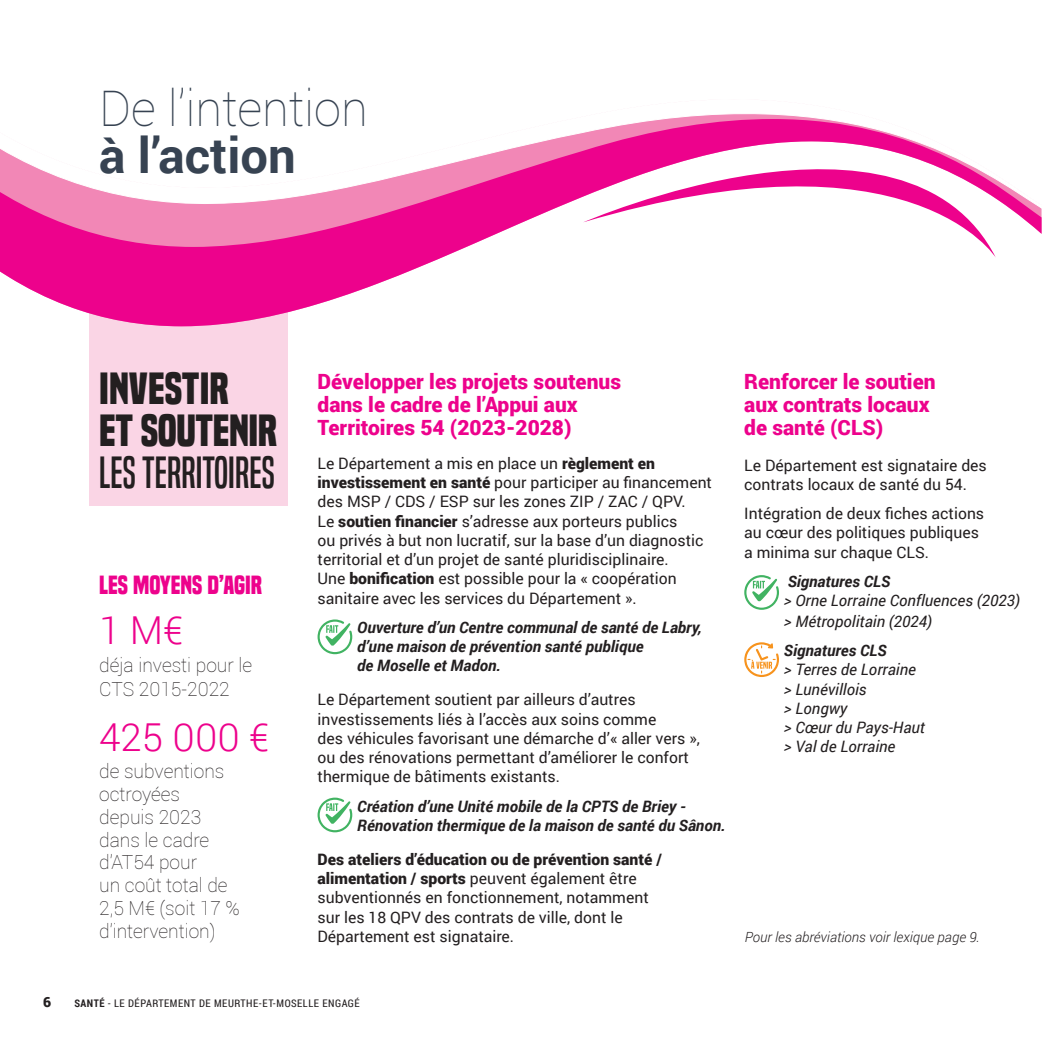
<style>
.page{position:relative;width:1042px;height:1042px;background:#fff}
.page>*{position:absolute;margin:0;border:0;box-sizing:border-box;transform-origin:0 0}
.t1{font:100 49px/47.2px "Roboto";color:#374352}
.t2{font:700 42px/42px "Built Titling Rg";letter-spacing:-.01em;color:#231f20}
.t3{font:300 38.5px "Roboto";color:#ed028c}
.t4{font:700 24.5px "Built Titling Rg";color:#ed028c}
.t5{font:900 21px/22.8px "Roboto";color:#ed028c}
.t6{font:100 19.25px/22.8px "Roboto";color:#231f20}
.t7{font:15.75px/19.2px "Roboto";color:#231f20}
.t8{font:italic 700 15.75px/19.2px "Roboto";color:#231f20}
.t9{font:italic 15.75px/19.2px "Roboto";color:#231f20}
.t10{font:italic 300 14px "Roboto";color:#231f20}
.t11{font:900 14px "Roboto";color:#231f20}
.t12{font:10.5px "Roboto Condensed";letter-spacing:.05em;color:#231f20}
.s1{font-weight:700}
.s2{font-weight:400}
.s3{font-weight:900}
</style>
<div class="page">
<div style="left:89px;top:283px;width:199px;height:223px;background:#fad5e5"></div>
<svg style="left:0;top:210px;width:1041px;height:116px"></svg>
<svg style="left:0;top:133px;width:1042px;height:77px"></svg>
<svg style="left:583px;top:114px;width:413px;height:144px"></svg>
<svg style="left:317px;top:619px;width:35px;height:35px"></svg>
<svg style="left:317px;top:797px;width:35px;height:35px"></svg>
<svg style="left:744px;top:575px;width:35px;height:35px"></svg>
<svg style="left:744px;top:642px;width:35px;height:35px"></svg>
<p class="t1" style="left:99px;top:83px;width:270px">De l’intention <span class="s1">à l’action</span></p>
<p class="t2" style="left:99px;top:368px;width:180px">INVESTIR<br>ET SOUTENIR<br><span class="s2">LES TERRITOIRES</span></p>
<p class="t4" style="left:99px;top:571px;width:164px">LES MOYENS D’AGIR</p>
<p class="t3" style="left:99px;top:603px;width:86px">1 M€</p>
<p class="t6" style="left:99px;top:652px;width:154px;line-height:24.5px">déja investi pour le<br>CTS 2015-2022</p>
<p class="t3" style="left:99px;top:710px;width:172px">425 000 €</p>
<p class="t6" style="left:99px;top:759px;width:142px">de subventions octroyées<br>depuis 2023 dans le cadre d’AT54 pour<br>un coût total de<br>2,5 M€ (soit 17 % d’intervention)</p>
<p class="t5" style="left:317px;top:369px;width:305px">Développer les projets soutenus dans le cadre de l’Appui aux<br>Territoires 54 (2023-2028)</p>
<p class="t7" style="left:317px;top:453px;width:396px">Le Département a mis en place un <span class="s3">règlement en investissement en santé</span> pour participer au financement des MSP / CDS / ESP sur les zones ZIP / ZAC / QPV.<br>Le <span class="s3">soutien financier</span> s’adresse aux porteurs publics<br>ou privés à but non lucratif, sur la base d’un diagnostic territorial et d’un projet de santé pluridisciplinaire.<br>Une <span class="s3">bonification</span> est possible pour la « coopération sanitaire avec les services du Département ».</p>
<p class="t8" style="left:357px;top:617px;width:346px">Ouverture d’un Centre communal de santé de Labry, d’une maison de prévention santé publique<br>de Moselle et Madon.</p>
<p class="t7" style="left:317px;top:689px;width:384px">Le Département soutient par ailleurs d’autres investissements liés à l’accès aux soins comme<br>des véhicules favorisant une démarche d’« aller vers », ou des rénovations permettant d’améliorer le confort thermique de bâtiments existants.</p>
<p class="t8" style="left:357px;top:796px;width:370px">Création d’une Unité mobile de la CPTS de Briey -<br>Rénovation thermique de la maison de santé du Sânon.</p>
<p class="t7" style="left:317px;top:849px;width:346px"><span class="s3">Des ateliers d’éducation ou de prévention santé / alimentation / sports</span> peuvent également être subventionnés en fonctionnement, notamment sur les 18 QPV des contrats de ville, dont le Département est signataire.</p>
<p class="t11" style="left:43px;top:992px;width:10px">6</p>
<p class="t12" style="left:74px;top:996px;width:287px"><span class="s1">SANTÉ</span> - LE DÉPARTEMENT DE MEURTHE-ET-MOSELLE ENGAGÉ</p>
<p class="t5" style="left:744px;top:369px;width:193px">Renforcer le soutien aux contrats locaux de santé (CLS)</p>
<p class="t7" style="left:744px;top:455px;width:244px">Le Département est signataire des contrats locaux de santé du 54.</p>
<p class="t7" style="left:744px;top:503px;width:241px">Intégration de deux fiches actions au cœur des politiques publiques a minima sur chaque CLS.</p>
<p class="t9" style="left:784px;top:571px;width:238px"><span class="s1">Signatures CLS<br></span>&gt; Orne Lorraine Confluences (2023)</p>
<p class="t9" style="left:784px;top:611px;width:150px">&gt; Métropolitain (2024)</p>
<p class="t9" style="left:784px;top:640px;width:143px"><span class="s1">Signatures CLS<br></span>&gt; Terres de Lorraine &gt; Lunévillois<br>&gt; Longwy<br>&gt; Cœur du Pays-Haut &gt; Val de Lorraine</p>
<p class="t10" style="left:745px;top:927px;width:237px">Pour les abréviations voir lexique page 9.</p>
</div>
